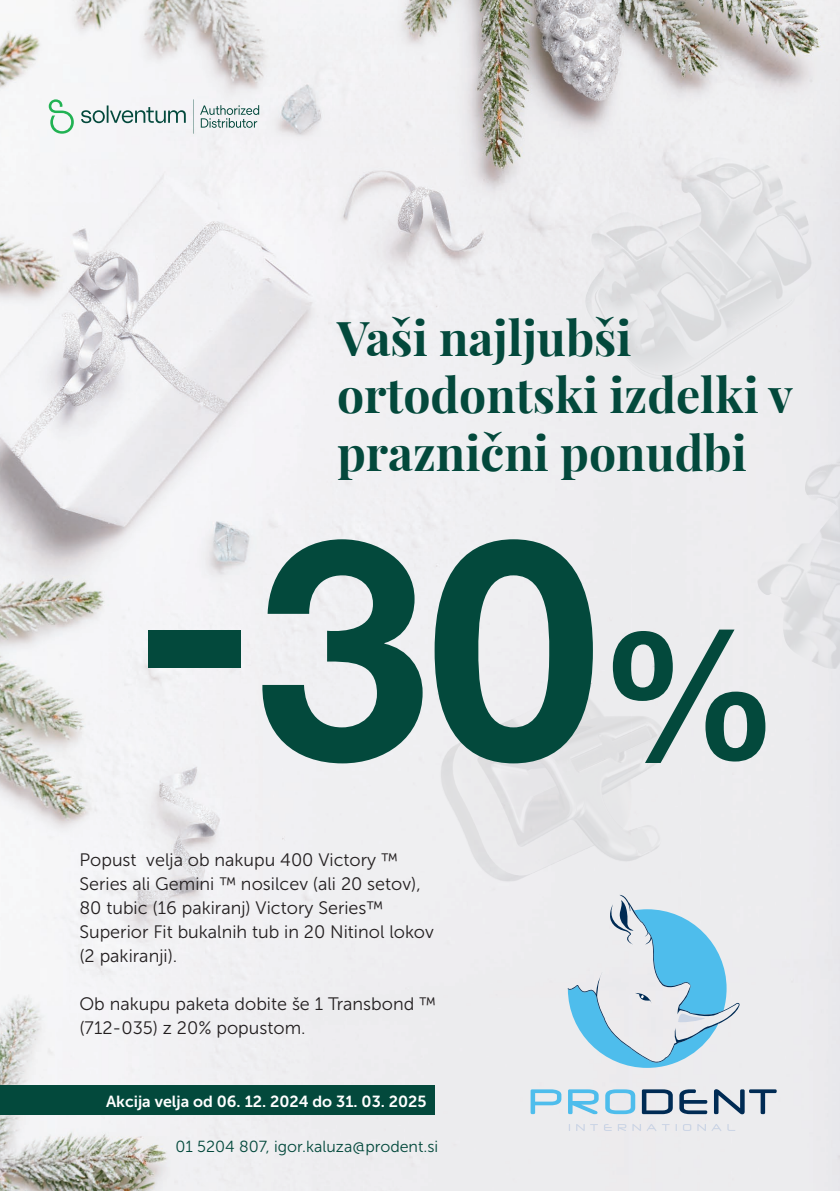
<style>
.page{position:relative;width:840px;height:1191px;background:#fff}
.page>*{position:absolute;margin:0;border:0;box-sizing:border-box;transform-origin:0 0}
.t1{font:700 307.8px "Helvetica Neue LT Pro";color:#03493c}
.t2{font:700 48px/57.6px "Playfair Display";color:#03493c}
.t3{font:18px/24px "Museo Sans 300";color:#231f20}
.t4{font:16px "Museo Sans 700";color:#fff}
.t5{font:16px "Museo Sans 300";color:#03493c}
.s1{font-size:179.2px}
</style>
<div class="page">
<img style="left:0;top:0;width:839px;height:1191px">
<svg style="left:568px;top:1124px;width:166px;height:7px"></svg>
<svg style="left:530px;top:1089px;width:105px;height:25px;background:#abd8ec"></svg>
<svg style="left:641px;top:1089px;width:135px;height:25px;background:#98a7b7"></svg>
<svg style="left:567px;top:894px;width:172px;height:173px;background:#b8d9e9"></svg>
<img style="left:585px;top:157px;width:231px;height:223px">
<svg style="left:49px;top:99px;width:25px;height:35px"></svg>
<svg style="left:81px;top:99px;width:178px;height:35px"></svg>
<img style="left:432px;top:678px;width:247px;height:209px">
<img style="left:756px;top:453px;width:83px;height:224px">
<div style="left:0;top:1085px;width:434px;height:30px;background:#03493c"></div>
<h2 class="t2" style="left:337px;top:305px;width:457px">Vaši najljubši ortodontski izdelki v praznični ponudbi</h2>
<h1 class="t1" style="left:131px;top:459px;width:648px">-30<span class="s1">%</span></h1>
<p class="t3" style="left:79px;top:848px;width:356px">Popust velja ob nakupu 400 Victory ™ Series ali Gemini ™ nosilcev (ali 20 setov), 80 tubic (16 pakiranj) Victory Series™ Superior Fit bukalnih tub in 20 Nitinol lokov (2 pakiranji).</p>
<p class="t3" style="left:79px;top:992px;width:358px">Ob nakupu paketa dobite še 1 Transbond ™ (712-035) z 20% popustom.</p>
<p class="t4" style="left:106px;top:1092px;width:322px">Akcija velja od 06. 12. 2024 do 31. 03. 2025</p>
<p class="t5" style="left:175px;top:1138px;width:264px">01 5204 807, igor.kaluza@prodent.si</p>
</div>
